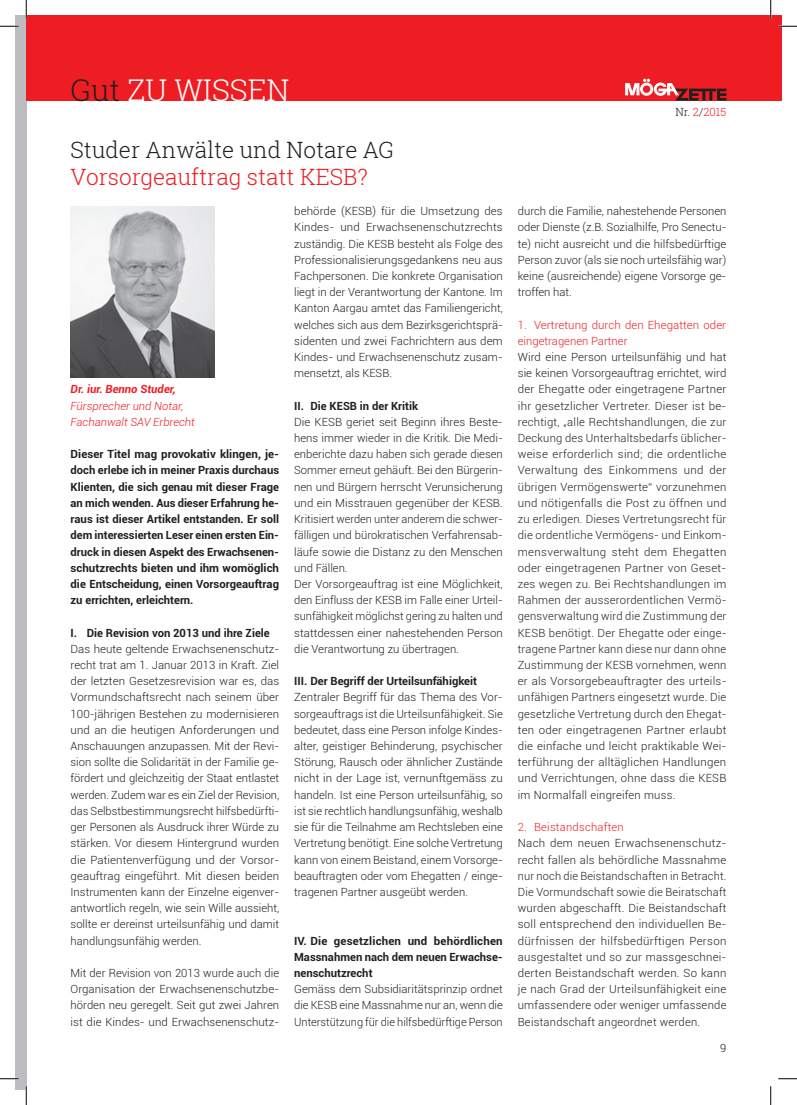
<style>
.page{position:relative;width:797px;height:1105px;background:#fff}
.page>*{position:absolute;margin:0;border:0;box-sizing:border-box;transform-origin:0 0}
.t1{font:300 30px "Roboto Slab";color:#fff}
.t2{font:300 22.5px "Roboto Slab";color:#ee1d23}
.t3{font:300 22.5px "Roboto Slab";color:#231f20}
.t4{font:300 11.25px/16.2px "Roboto";color:#231f20;text-align:justify}
.t5{font:700 11.25px/16.2px "Roboto";color:#231f20;text-align:justify}
.t6{font:300 11.25px/16.2px "Roboto";letter-spacing:.005em;color:#ee1d23}
.t7{font:italic 300 11.25px/16.2px "Roboto";color:#ee1d23}
.t8{font:italic 700 11.25px "Roboto";color:#ee1d23}
.t9{font:300 11.25px "Roboto Slab";color:#ee1d23}
.t10{font:300 11.25px "Roboto Slab";color:#231f20}
.s1{color:#231f20}
</style>
<div class="page">
<div style="left:16px;top:16px;width:10px;height:1073px;background:#bcbdc0"></div>
<div style="left:26px;top:16px;width:755px;height:85px;background:#ee1d23"></div>
<svg style="left:625px;top:79px;width:101px;height:22px"></svg>
<img style="left:71px;top:207px;width:144px;height:170px">
<svg style="left:0;top:25px;width:19px;height:2px"></svg>
<svg style="left:778px;top:25px;width:19px;height:2px"></svg>
<svg style="left:0;top:1078px;width:19px;height:1px"></svg>
<svg style="left:778px;top:1078px;width:19px;height:1px"></svg>
<svg style="left:25px;top:0;width:2px;height:19px"></svg>
<svg style="left:25px;top:1086px;width:2px;height:19px"></svg>
<svg style="left:770px;top:0;width:1px;height:19px"></svg>
<svg style="left:770px;top:1086px;width:1px;height:19px"></svg>
<h1 class="t1" style="left:71px;top:69px;width:220px"><span class="s1">Gut</span> ZU WISSEN</h1>
<h2 class="t3" style="left:71px;top:134px;width:325px">Studer Anwälte und Notare AG</h2>
<h2 class="t2" style="left:71px;top:161px;width:299px">Vorsorgeauftrag statt KESB?</h2>
<p class="t8" style="left:71px;top:381px;width:107px">Dr. iur. Benno Studer,</p>
<p class="t7" style="left:71px;top:397px;width:126px">Fürsprecher und Notar,<br>Fachanwalt SAV Erbrecht</p>
<p class="t5" style="left:71px;top:446px;width:210px">Dieser Titel mag provokativ klingen, je&shy;doch erlebe ich in meiner Praxis durchaus Klienten, die sich genau mit dieser Frage an mich wenden. Aus dieser Erfahrung he&shy;raus ist dieser Artikel entstanden. Er soll dem interessierten Leser einen ersten Ein&shy;druck in diesen Aspekt des Erwachsenen&shy;schutzrechts bieten und ihm womöglich die Entscheidung, einen Vorsorgeauftrag zu errichten, erleichtern.</p>
<p class="t5" style="left:71px;top:624px;width:201px">I. Die Revision von 2013 und ihre Ziele</p>
<p class="t4" style="left:71px;top:640px;width:210px">Das heute geltende Erwachsenenschutz&shy;recht trat am 1. Januar 2013 in Kraft. Ziel der letzten Gesetzesrevision war es, das Vormundschaftsrecht nach seinem über 100-jährigen Bestehen zu modernisieren und an die heutigen Anforderungen und Anschauungen anzupassen. Mit der Revi&shy;sion sollte die Solidarität in der Familie ge&shy;fördert und gleichzeitig der Staat entlastet werden. Zudem war es ein Ziel der Revision, das Selbstbestimmungsrecht hilfsbedürfti&shy;ger Personen als Ausdruck ihrer Würde zu stärken. Vor diesem Hintergrund wurden die Patientenverfügung und der Vorsor&shy;geauftrag eingeführt. Mit diesen beiden Instrumenten kann der Einzelne eigenver&shy;antwortlich regeln, wie sein Wille aussieht, sollte er dereinst urteilsunfähig und damit handlungsunfähig werden.</p>
<p class="t4" style="left:71px;top:964px;width:210px">Mit der Revision von 2013 wurde auch die Organisation der Erwachsenenschutzbe&shy;hörden neu geregelt. Seit gut zwei Jahren ist die Kindes- und Erwachsenenschutz-</p>
<p class="t4" style="left:294px;top:203px;width:210px">behörde (KESB) für die Umsetzung des Kindes- und Erwachsenenschutzrechts zuständig. Die KESB besteht als Folge des Professionalisierungsgedankens neu aus Fachpersonen. Die konkrete Organisation liegt in der Verantwortung der Kantone. Im Kanton Aargau amtet das Familiengericht, welches sich aus dem Bezirksgerichtsprä&shy;sidenten und zwei Fachrichtern aus dem Kindes- und Erwachsenenschutz zusam&shy;mensetzt, als KESB.</p>
<p class="t5" style="left:294px;top:397px;width:125px">II. Die KESB in der Kritik</p>
<p class="t4" style="left:294px;top:413px;width:210px;text-align:left">Die KESB geriet seit Beginn ihres Beste&shy;hens immer wieder in die Kritik. Die Medi&shy;enberichte dazu haben sich gerade diesen Sommer erneut gehäuft. Bei den Bürgerin&shy;nen und Bürgern herrscht Verunsicherung und ein Misstrauen gegenüber der KESB.<br>Kritisiert werden unter anderem die schwer&shy;fälligen und bürokratischen Verfahrensab&shy;läufe sowie die Distanz zu den Menschen und Fällen.<br>Der Vorsorgeauftrag ist eine Möglichkeit, den Einfluss der KESB im Falle einer Urteil&shy;sunfähigkeit möglichst gering zu halten und stattdessen einer nahestehenden Person die Verantwortung zu übertragen.</p>
<p class="t5" style="left:294px;top:673px;width:184px">III. Der Begriff der Urteilsunfähigkeit</p>
<p class="t4" style="left:294px;top:689px;width:210px">Zentraler Begriff für das Thema des Vor&shy;sorgeauftrags ist die Urteilsunfähigkeit. Sie bedeutet, dass eine Person infolge Kindes&shy;alter, geistiger Behinderung, psychischer Störung, Rausch oder ähnlicher Zustände nicht in der Lage ist, vernunftgemäss zu handeln. Ist eine Person urteilsunfähig, so ist sie rechtlich handlungsunfähig, weshalb sie für die Teilnahme am Rechtsleben eine Vertretung benötigt. Eine solche Vertretung kann von einem Beistand, einem Vorsorge&shy;beauftragten oder vom Ehegatten / einge&shy;tragenen Partner ausgeübt werden.</p>
<p class="t5" style="left:294px;top:932px;width:210px">IV. Die gesetzlichen und behördlichen Massnahmen nach dem neuen Erwachse&shy;nenschutzrecht</p>
<p class="t4" style="left:294px;top:981px;width:210px">Gemäss dem Subsidiaritätsprinzip ordnet die KESB eine Massnahme nur an, wenn die Unterstützung für die hilfsbedürftige Person</p>
<p class="t9" style="left:675px;top:104px;width:53px"><span class="s1">Nr.</span> 2<span class="s1">/</span>2015</p>
<p class="t4" style="left:518px;top:203px;width:210px">durch die Familie, nahestehende Personen oder Dienste (z.B. Sozialhilfe, Pro Senectu&shy;te) nicht ausreicht und die hilfsbedürftige Person zuvor (als sie noch urteilsfähig war) keine (ausreichende) eigene Vorsorge ge&shy;troffen hat.</p>
<p class="t6" style="left:518px;top:316px;width:210px">1. Vertretung durch den Ehegatten oder eingetragenen Partner</p>
<p class="t4" style="left:518px;top:348px;width:210px">Wird eine Person urteilsunfähig und hat sie keinen Vorsorgeauftrag errichtet, wird der Ehegatte oder eingetragene Partner ihr gesetzlicher Vertreter. Dieser ist be&shy;rechtigt, „alle Rechtshandlungen, die zur Deckung des Unterhaltsbedarfs üblicher&shy;weise erforderlich sind; die ordentliche Verwaltung des Einkommens und der übrigen Vermögenswerte“ vorzunehmen und nötigenfalls die Post zu öffnen und zu erledigen. Dieses Vertretungsrecht für die ordentliche Vermögens- und Einkom&shy;mensverwaltung steht dem Ehegatten oder eingetragenen Partner von Geset&shy;zes wegen zu. Bei Rechtshandlungen im Rahmen der ausserordentlichen Vermö&shy;gensverwaltung wird die Zustimmung der KESB benötigt. Der Ehegatte oder einge&shy;tragene Partner kann diese nur dann ohne Zustimmung der KESB vornehmen, wenn er als Vorsorgebeauftragter des urteils&shy;unfähigen Partners eingesetzt wurde. Die gesetzliche Vertretung durch den Ehegat&shy;ten oder eingetragenen Partner erlaubt die einfache und leicht praktikable Wei&shy;terführung der alltäglichen Handlungen und Verrichtungen, ohne dass die KESB im Normalfall eingreifen muss.</p>
<p class="t6" style="left:518px;top:818px;width:107px">2. Beistandschaften</p>
<p class="t4" style="left:518px;top:835px;width:210px">Nach dem neuen Erwachsenenschutz&shy;recht fallen als behördliche Massnahme nur noch die Beistandschaften in Betracht.<br>Die Vormundschaft sowie die Beiratschaft wurden abgeschafft. Die Beistandschaft soll entsprechend den individuellen Be&shy;dürfnissen der hilfsbedürftigen Person ausgestaltet und so zur massgeschnei&shy;derten Beistandschaft werden. So kann je nach Grad der Urteilsunfähigkeit eine umfassendere oder weniger umfassende Beistandschaft angeordnet werden.</p>
<p class="t10" style="left:720px;top:1040px;width:8px">9</p>
</div>
